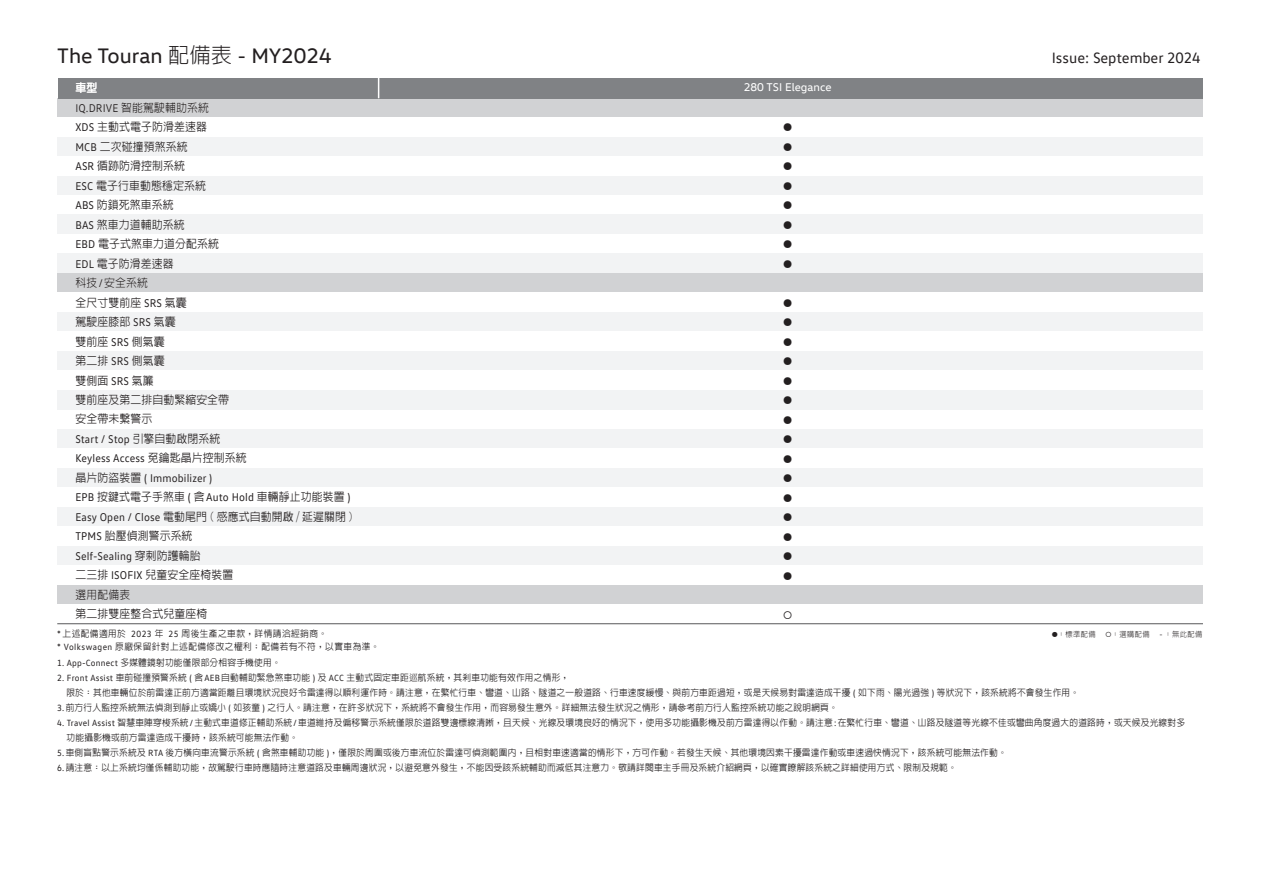
<style>
.page{position:relative;width:1263px;height:893px;background:#fff}
.page>*{position:absolute;margin:0;border:0;box-sizing:border-box;transform-origin:0 0}
.t1{font:21.3px "VW Head";color:#231f20}
.t2{font:15.3px "VW Text";letter-spacing:-.005em;color:#231f20}
.t3{font:500 11.4px/19.5px "AR Hei B5";letter-spacing:.01em;color:#231f20;scale:.95 1}
.t4{font:11.4px/19.5px "VW Text";letter-spacing:.01em;color:#231f20;scale:.95 1}
.t5{font:11.4px/19.5px "VW Text";letter-spacing:.01em;color:#231f20;text-align:justify}
.t6{font:11.4px "VW Head";color:#fff}
.t7{font:700 11.4px "AR Hei B5";color:#fff;scale:.95 1}
.t8{font:500 9.15px "AR Hei B5";letter-spacing:.025em;color:#231f20;scale:.95 1}
.t9{font:500 9.15px/13.8px "AR Hei B5";letter-spacing:.05em;color:#231f20;scale:.95 1}
.t10{font:300 7.5px "AR Hei B5";letter-spacing:.06em;color:#231f20}
.s1{font-family:"AR Hei B5";font-weight:300}
.s2{font-family:"AR Hei B5";font-weight:500}
.s3{font-family:"VW Text";font-weight:400}
.s4{font-family:"Source Han Sans TW"}
.s5{font-family:"Source Han Sans TW";font-weight:400}
.s6{font-family:"VW Text";font-weight:400;font-size:7.65px}
</style>
<div class="page">
<div style="left:57px;top:98px;width:1146px;height:19px;background:#d1d2d4"></div>
<div style="left:57px;top:137px;width:1146px;height:19px;background:#f2f3f4"></div>
<div style="left:57px;top:176px;width:1146px;height:19px;background:#f2f3f4"></div>
<div style="left:57px;top:215px;width:1146px;height:19px;background:#f2f3f4"></div>
<div style="left:57px;top:254px;width:1146px;height:19px;background:#f2f3f4"></div>
<div style="left:57px;top:273px;width:1146px;height:20px;background:#d1d2d4"></div>
<div style="left:57px;top:312px;width:1146px;height:19px;background:#f2f3f4"></div>
<div style="left:57px;top:351px;width:1146px;height:19px;background:#f2f3f4"></div>
<div style="left:57px;top:390px;width:1146px;height:19px;background:#f2f3f4"></div>
<div style="left:57px;top:429px;width:1146px;height:20px;background:#f2f3f4"></div>
<div style="left:57px;top:468px;width:1146px;height:20px;background:#f2f3f4"></div>
<div style="left:57px;top:507px;width:1146px;height:19px;background:#f2f3f4"></div>
<div style="left:57px;top:546px;width:1146px;height:19px;background:#f2f3f4"></div>
<div style="left:57px;top:585px;width:1146px;height:19px;background:#d1d2d4"></div>
<div style="left:58px;top:78px;width:227px;height:20px;background:#808285"></div>
<div style="left:281px;top:78px;width:922px;height:20px;background:#808285"></div>
<svg style="left:378px;top:78px;width:1px;height:20px"></svg>
<hr style="left:57px;top:623px;width:1146px;height:1px;background:#57585a">
<h1 class="t1" style="left:57px;top:42px;width:276px">The Touran <span class="s1">配備表</span> - MY2024</h1>
<p class="t7" style="left:75px;top:82px;width:25px">車型</p>
<p class="t4" style="left:75px;top:98px;width:142px">IQ.DRIVE <span class="s2">智能駕駛輔助系統</span></p>
<p class="t3" style="left:75px;top:117px;width:163px"><span class="s3">XDS</span> 主動式電子防滑差速器<br><span class="s3">MCB</span> 二次碰撞預煞系統<br><span class="s3">ASR</span> 循跡防滑控制系統<br><span class="s3">ESC</span> 電子行車動態穩定系統<br><span class="s3">ABS</span> 防鎖死煞車系統<br><span class="s3">BAS</span> 煞車力道輔助系統<br><span class="s3">EBD</span> 電子式煞車力道分配系統<br><span class="s3">EDL</span> 電子防滑差速器<br>科技<span class="s3">/</span>安全系統<br>全尺寸雙前座 <span class="s3">SRS</span> 氣囊<br>駕駛座膝部 <span class="s3">SRS</span> 氣囊<br>雙前座 <span class="s3">SRS</span> 側氣囊<br>第二排 <span class="s3">SRS</span> 側氣囊<br>雙側面 <span class="s3">SRS</span> 氣簾<br>雙前座及第二排自動緊縮安全帶安全帶未繫警示</p>
<p class="t4" style="left:75px;top:429px;width:182px">Start / Stop <span class="s2">引擎自動</span><span class="s4">啟</span><span class="s2">閉系統<br></span>Keyless Access <span class="s2">免鑰匙晶片控制系統晶片防盜裝置</span> ( Immobilizer )</p>
<p class="t3" style="left:75px;top:487px;width:295px"><span class="s3">EPB</span> 按鍵式電子手煞車 <span class="s3">(</span> 含<span class="s3">Auto Hold</span> 車輛靜止功能裝置 <span class="s3">)<br>Easy Open / Close</span> 電動尾門 ( 感應式自動開<span class="s5">啟</span>/延遲關閉 )<br><span class="s3">TPMS</span> 胎壓偵測警示系統</p>
<p class="t4" style="left:75px;top:546px;width:133px">Self-Sealing <span class="s2">穿刺防護輪胎</span></p>
<p class="t3" style="left:75px;top:565px;width:168px">二三排 <span class="s3">ISOFIX</span> 兒童安全座椅裝置選用配備表<br>第二排雙座整合式兒童座椅</p>
<p class="t9" style="left:57px;top:626px;width:341px"><span class="s3">*</span> 上述配備適用於 <span class="s3">2023</span> 年 <span class="s3">25</span> 周後生產之車款，詳情請洽經銷商。<br><span class="s3">* Volkswagen</span> 原廠保留針對上述配備修改之權利；配備若有不符，以實車為準。</p>
<p class="t6" style="left:744px;top:80px;width:89px">280 TSI Elegance</p>
<p class="t5" style="left:783px;top:117px;width:11px">● ● ● ● ● ● ● ●</p>
<p class="t5" style="left:783px;top:293px;width:11px">● ● ● ● ● ● ● ● ● ● ● ● ● ● ●</p>
<p class="t5" style="left:783px;top:605px;width:11px">○</p>
<h2 class="t2" style="left:1052px;top:48px;width:150px">Issue: September 2024</h2>
<p class="t10" style="left:1052px;top:630px;width:46px"><span class="s3">●</span>：標準配備</p>
<p class="t10" style="left:1105px;top:630px;width:46px"><span class="s6">○</span>：選購配備</p>
<p class="t10" style="left:1159px;top:630px;width:44px"><span class="s6">-</span> ：無此配備</p>
<p class="t8" style="left:57px;top:658px;width:237px"><span class="s3">1. App-Connect</span> 多媒體鏡射功能僅限部分相容手機使用。</p>
<p class="t8" style="left:57px;top:673px;width:540px"><span class="s3">2. Front Assist</span> 車前碰撞預警系統 <span class="s3">(</span> 含<span class="s3">AEB</span>自動輔助緊急煞車功能 <span class="s3">)</span> 及 <span class="s3">ACC</span> 主動式固定車距巡航系統，其剎車功能有效作用之情形，</p>
<p class="t8" style="left:66px;top:688px;width:1068px">限於：其他車輛位於前雷達正前方適當距離且環境狀況良好令雷達得以順利運作時。請注意，在繁忙行車、彎道、山路、隧道之一般道路、行車速度緩慢、與前方車距過短，或是天候易對雷達造成干擾 <span class="s3">(</span> 如下雨、陽光過強 <span class="s3">)</span> 等狀況下，該系統將不會發生作用。</p>
<p class="t8" style="left:57px;top:703px;width:823px"><span class="s3">3.</span>前方行人監控系統無法偵測到靜止或嬌小 <span class="s3">(</span> 如孩童 <span class="s3">)</span> 之行人。請注意，在許多狀況下，系統將不會發生作用，而容易發生意外。詳細無法發生狀況之情形，請參考前方行人監控系統功能之說明網頁。</p>
<p class="t8" style="left:57px;top:718px;width:1189px"><span class="s3">4. Travel Assist</span> 智慧車陣穿梭系統<span class="s3">/</span>主動式車道修正輔助系統<span class="s3">/</span>車道維持及偏移警示系統僅限於道路雙邊標線清晰，且天候、光線及環境良好的情況下，使用多功能攝影機及前方雷達得以作動。請注意<span class="s3">:</span>在繁忙行車、彎道、山路及隧道等光線不佳或彎曲角度過大的道路時，或天候及光線對多</p>
<p class="t8" style="left:67px;top:733px;width:245px">功能攝影機或前方雷達造成干擾時，該系統可能無法作動。</p>
<p class="t8" style="left:57px;top:748px;width:1001px"><span class="s3">5.</span>車側盲點警示系統及 <span class="s3">RTA</span> 後方橫向車流警示系統 <span class="s3">(</span> 含煞車輔助功能 <span class="s3">)</span>，僅限於周圍或後方車流位於雷達可偵測範圍內，且相對車速適當的情形下，方可作動。若發生天候、其他環境因素干擾雷達作動或車速過快情況下，該系統可能無法作動。</p>
<p class="t8" style="left:57px;top:763px;width:948px"><span class="s3">6.</span>請注意：以上系統均僅係輔助功能，故駕駛行車時應隨時注意道路及車輛周邊狀況，以避免意外發生，不能因受該系統輔助而減低其注意力。敬請詳閱車主手冊及系統介紹網頁，以確實瞭解該系統之詳細使用方式、限制及規範。</p>
</div>
